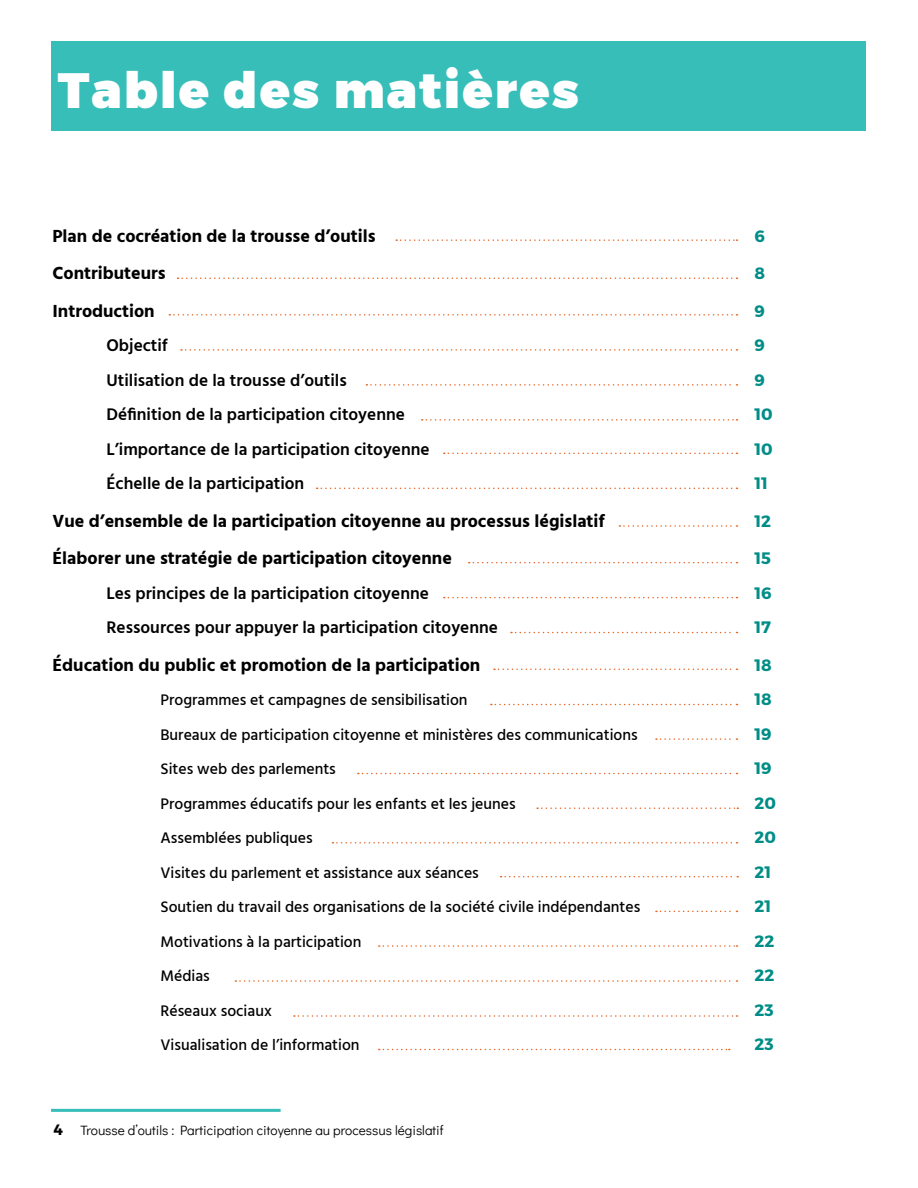
<style>
.page{position:relative;width:918px;height:1188px;background:#fff}
.page>*{position:absolute;margin:0;border:0;box-sizing:border-box;transform-origin:0 0}
.t1{font:900 49.5px "Montserrat";letter-spacing:.04em;color:#fff}
.t2{font:700 18px "Hind";color:#000}
.t3{font:600 17.25px "Hind";color:#000}
.t4{font:700 16.5px "Montserrat";color:#018d87}
.t5{font:500 15.75px "Hind";color:#000}
.t6{font:13.5px "Didact Gothic";color:#000}
.s1{font-family:"Montserrat";font-weight:700;font-size:15px}
</style>
<div class="page">
<hr style="left:51px;top:1109px;width:230px;height:3px;background:#38beb9">
<div style="left:51px;top:42px;width:814px;height:89px;background:#38beb9"></div>
<svg style="left:396px;top:239px;width:341px;height:2px"></svg>
<svg style="left:178px;top:277px;width:559px;height:2px"></svg>
<svg style="left:169px;top:314px;width:568px;height:2px"></svg>
<svg style="left:181px;top:349px;width:556px;height:2px"></svg>
<svg style="left:366px;top:384px;width:371px;height:2px"></svg>
<svg style="left:422px;top:419px;width:315px;height:2px"></svg>
<svg style="left:444px;top:453px;width:293px;height:1px"></svg>
<svg style="left:619px;top:525px;width:118px;height:2px"></svg>
<svg style="left:469px;top:562px;width:268px;height:1px"></svg>
<svg style="left:444px;top:597px;width:293px;height:1px"></svg>
<svg style="left:511px;top:632px;width:226px;height:1px"></svg>
<svg style="left:494px;top:669px;width:243px;height:1px"></svg>
<svg style="left:491px;top:704px;width:246px;height:1px"></svg>
<svg style="left:656px;top:738px;width:81px;height:2px"></svg>
<svg style="left:358px;top:773px;width:379px;height:1px"></svg>
<svg style="left:537px;top:807px;width:201px;height:2px"></svg>
<svg style="left:332px;top:842px;width:405px;height:2px"></svg>
<svg style="left:501px;top:876px;width:237px;height:1px"></svg>
<svg style="left:656px;top:911px;width:81px;height:1px"></svg>
<svg style="left:379px;top:945px;width:358px;height:2px"></svg>
<svg style="left:235px;top:980px;width:502px;height:2px"></svg>
<svg style="left:317px;top:488px;width:420px;height:1px"></svg>
<svg style="left:294px;top:1015px;width:443px;height:2px"></svg>
<svg style="left:379px;top:1049px;width:351px;height:1px"></svg>
<h1 class="t1" style="left:58px;top:60px;width:523px">Table des matières</h1>
<p class="t2" style="left:52px;top:225px;width:325px">Plan de cocréation de la trousse d’outils</p>
<p class="t4" style="left:754px;top:226px;width:12px">6</p>
<p class="t2" style="left:52px;top:263px;width:115px">Contributeurs</p>
<p class="t4" style="left:754px;top:263px;width:12px">8</p>
<p class="t2" style="left:52px;top:300px;width:104px">Introduction</p>
<p class="t4" style="left:754px;top:301px;width:12px">9</p>
<p class="t3" style="left:106px;top:334px;width:63px">Objectif</p>
<p class="t4" style="left:754px;top:335px;width:12px">9</p>
<p class="t3" style="left:106px;top:368px;width:242px">Utilisation de la trousse d’outils</p>
<p class="t4" style="left:754px;top:370px;width:12px">9</p>
<p class="t3" style="left:106px;top:403px;width:300px">Définition de la participation citoyenne</p>
<p class="t4" style="left:754px;top:404px;width:20px">10</p>
<p class="t3" style="left:106px;top:437px;width:325px">L’importance de la participation citoyenne</p>
<p class="t4" style="left:754px;top:439px;width:20px">10</p>
<p class="t3" style="left:106px;top:472px;width:199px">Échelle de la participation</p>
<p class="t4" style="left:754px;top:473px;width:15px">11</p>
<p class="t2" style="left:52px;top:510px;width:554px">Vue d’ensemble de la participation citoyenne au processus législatif</p>
<p class="t4" style="left:754px;top:511px;width:18px">12</p>
<p class="t2" style="left:52px;top:548px;width:401px">Élaborer une stratégie de participation citoyenne</p>
<p class="t4" style="left:754px;top:548px;width:18px">15</p>
<p class="t3" style="left:106px;top:581px;width:324px">Les principes de la participation citoyenne</p>
<p class="t4" style="left:754px;top:583px;width:19px">16</p>
<p class="t3" style="left:106px;top:616px;width:393px">Ressources pour appuyer la participation citoyenne</p>
<p class="t4" style="left:754px;top:617px;width:18px">17</p>
<p class="t2" style="left:52px;top:654px;width:429px">Éducation du public et promotion de la participation</p>
<p class="t4" style="left:754px;top:655px;width:19px">18</p>
<p class="t5" style="left:160px;top:689px;width:309px">Programmes et campagnes de sensibilisation</p>
<p class="t4" style="left:754px;top:689px;width:19px">18</p>
<p class="t5" style="left:160px;top:724px;width:479px">Bureaux de participation citoyenne et ministères des communications</p>
<p class="t4" style="left:754px;top:724px;width:19px">19</p>
<p class="t5" style="left:160px;top:758px;width:177px">Sites web des parlements</p>
<p class="t4" style="left:754px;top:758px;width:19px">19</p>
<p class="t5" style="left:160px;top:793px;width:357px">Programmes éducatifs pour les enfants et les jeunes</p>
<p class="t4" style="left:754px;top:793px;width:23px">20</p>
<p class="t5" style="left:160px;top:827px;width:154px">Assemblées publiques</p>
<p class="t4" style="left:754px;top:827px;width:23px">20</p>
<p class="t5" style="left:160px;top:862px;width:320px">Visites du parlement et assistance aux séances</p>
<p class="t4" style="left:754px;top:862px;width:18px">21</p>
<p class="t5" style="left:160px;top:896px;width:481px">Soutien du travail des organisations de la société civile indépendantes</p>
<p class="t4" style="left:754px;top:896px;width:18px">21</p>
<p class="t5" style="left:160px;top:931px;width:203px">Motivations à la participation</p>
<p class="t4" style="left:754px;top:931px;width:21px">22</p>
<p class="t5" style="left:160px;top:965px;width:51px">Médias</p>
<p class="t4" style="left:754px;top:965px;width:21px">22</p>
<p class="t5" style="left:160px;top:1000px;width:113px">Réseaux sociaux</p>
<p class="t4" style="left:754px;top:1000px;width:21px">23</p>
<p class="t5" style="left:160px;top:1034px;width:201px">Visualisation de l’information</p>
<p class="t4" style="left:754px;top:1034px;width:21px">23</p>
<p class="t6" style="left:54px;top:1120px;width:392px"><span class="s1">4</span> Trousse d’outils : Participation citoyenne au processus législatif</p>
</div>
